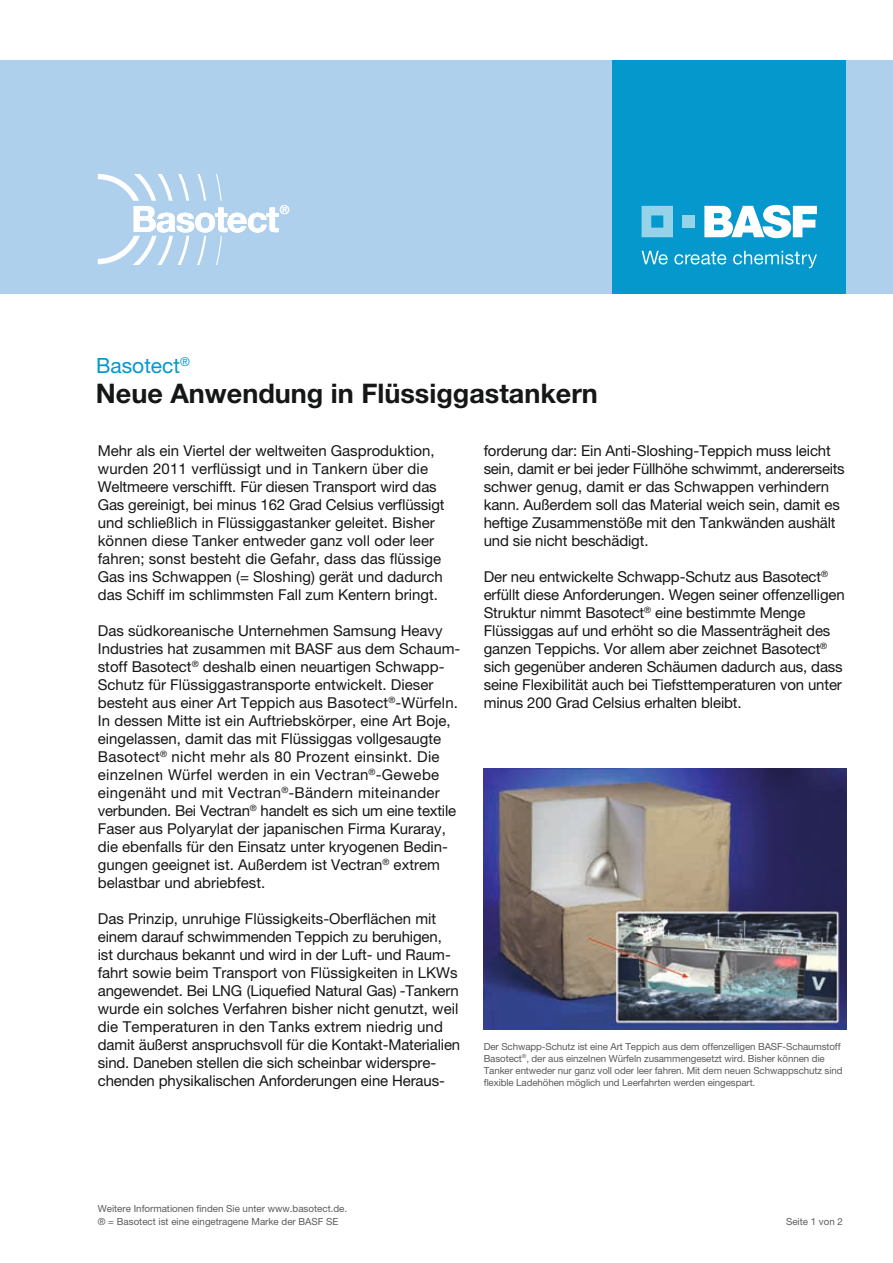
<style>
.page{position:relative;width:893px;height:1263px;background:#fff}
.page>*{position:absolute;margin:0;border:0;box-sizing:border-box;transform-origin:0 0}
.t1{font:700 36.3px "Helvetica Neue LT Pro";letter-spacing:-.03em;color:#fff}
.t2{font:700 27px "Helvetica Neue LT Pro";color:#151616}
.t3{font:21px "Helvetica Neue LT Pro";color:#0598cd}
.t4{font:15px/18px "Helvetica Neue LT Pro";color:#151616}
.t5{font:300 12.15px "Helvetica Neue LT Pro";color:#fff}
.t6{font:9.75px/12px "Helvetica Neue LT Pro";letter-spacing:-.01em;color:#5b5b5b}
</style>
<div class="page">
<div style="left:0;top:60px;width:893px;height:234px;background:#afd0ed"></div>
<div style="left:612px;top:60px;width:234px;height:234px;background:#0598cd"></div>
<svg style="left:642px;top:206px;width:31px;height:31px"></svg>
<div style="left:683px;top:215px;width:12px;height:13px;background:#95d3e9"></div>
<svg style="left:704px;top:205px;width:113px;height:33px"></svg>
<svg style="left:642px;top:251px;width:26px;height:13px"></svg>
<svg style="left:674px;top:252px;width:52px;height:12px"></svg>
<svg style="left:733px;top:251px;width:84px;height:17px"></svg>
<svg style="left:98px;top:174px;width:124px;height:90px"></svg>
<img style="left:484px;top:768px;width:362px;height:262px">
<h1 class="t1" style="left:131px;top:196px;width:149px">Basotect</h1>
<p class="t5" style="left:280px;top:202px;width:11px">®</p>
<h3 class="t3" style="left:96px;top:353px;width:95px">Basotect<sup>®</sup></h3>
<h2 class="t2" style="left:96px;top:376px;width:503px">Neue Anwendung in Flüssiggastankern</h2>
<p class="t4" style="left:98px;top:441px;width:348px">Mehr als ein Viertel der weltweiten Gasproduktion, wurden 2011 verflüssigt und in Tankern über die Weltmeere verschifft. Für diesen Transport wird das Gas gereinigt, bei minus 162 Grad Celsius verflüssigt und schließlich in Flüssiggastanker geleitet. Bisher können diese Tanker entweder ganz voll oder leer fahren; sonst besteht die Gefahr, dass das flüssige Gas ins Schwappen (= Sloshing) gerät und dadurch das Schiff im schlimmsten Fall zum Kentern bringt.</p>
<p class="t4" style="left:98px;top:621px;width:364px">Das südkoreanische Unternehmen Samsung Heavy Industries hat zusammen mit BASF aus dem Schaum&shy;stoff Basotect<sup>®</sup> deshalb einen neuartigen Schwapp-Schutz für Flüssiggastransporte entwickelt. Dieser besteht aus einer Art Teppich aus Basotect<sup>®</sup>-Würfeln.<br>In dessen Mitte ist ein Auftriebskörper, eine Art Boje, eingelassen, damit das mit Flüssiggas vollgesaugte Basotect<sup>®</sup> nicht mehr als 80 Prozent einsinkt. Die einzelnen Würfel werden in ein Vectran<sup>®</sup>-Gewebe eingenäht und mit Vectran<sup>®</sup>-Bändern miteinander verbunden. Bei Vectran<sup>®</sup> handelt es sich um eine textile Faser aus Polyarylat der japanischen Firma Kuraray, die ebenfalls für den Einsatz unter kryogenen Bedin&shy;gungen geeignet ist. Außerdem ist Vectran<sup>®</sup> extrem belastbar und abriebfest.</p>
<p class="t4" style="left:98px;top:909px;width:364px">Das Prinzip, unruhige Flüssigkeits-Oberflächen mit einem darauf schwimmenden Teppich zu beruhigen, ist durchaus bekannt und wird in der Luft- und Raum&shy;fahrt sowie beim Transport von Flüssigkeiten in LKWs angewendet. Bei LNG (Liquefied Natural Gas) -Tankern wurde ein solches Verfahren bisher nicht genutzt, weil die Temperaturen in den Tanks extrem niedrig und damit äußerst anspruchsvoll für die Kontakt-Materialien sind. Daneben stellen die sich scheinbar widerspre&shy;chenden physikalischen Anforderungen eine Heraus-</p>
<p class="t4" style="left:484px;top:441px;width:363px">forderung dar: Ein Anti-Sloshing-Teppich muss leicht sein, damit er bei jeder Füllhöhe schwimmt, andererseits schwer genug, damit er das Schwappen verhindern kann. Außerdem soll das Material weich sein, damit es heftige Zusammenstöße mit den Tankwänden aushält und sie nicht beschädigt.</p>
<p class="t4" style="left:484px;top:567px;width:363px">Der neu entwickelte Schwapp-Schutz aus Basotect<sup>® </sup>erfüllt diese Anforderungen. Wegen seiner offenzelligen Struktur nimmt Basotect<sup>®</sup> eine bestimmte Menge Flüssiggas auf und erhöht so die Massenträgheit des ganzen Teppichs. Vor allem aber zeichnet Basotect<sup>® </sup>sich gegenüber anderen Schäumen dadurch aus, dass seine Flexibilität auch bei Tiefsttemperaturen von unter minus 200 Grad Celsius erhalten bleibt.</p>
<p class="t6" style="left:484px;top:1040px;width:360px">Der Schwapp-Schutz ist eine Art Teppich aus dem offenzelligen BASF-Schaumstoff Basotect<sup>®</sup>, der aus einzelnen Würfeln zusammengesetzt wird. Bisher können die Tanker entweder nur ganz voll oder leer fahren. Mit dem neuen Schwappschutz sind flexible Ladehöhen möglich und Leerfahrten werden eingespart.</p>
<p class="t6" style="left:98px;top:1201px;width:251px;line-height:13.5px">Weitere Informationen finden Sie unter www.basotect.de. ® = Basotect ist eine eingetragene Marke der BASF SE</p>
<p class="t6" style="left:786px;top:1215px;width:58px">Seite 1 von 2</p>
</div>
